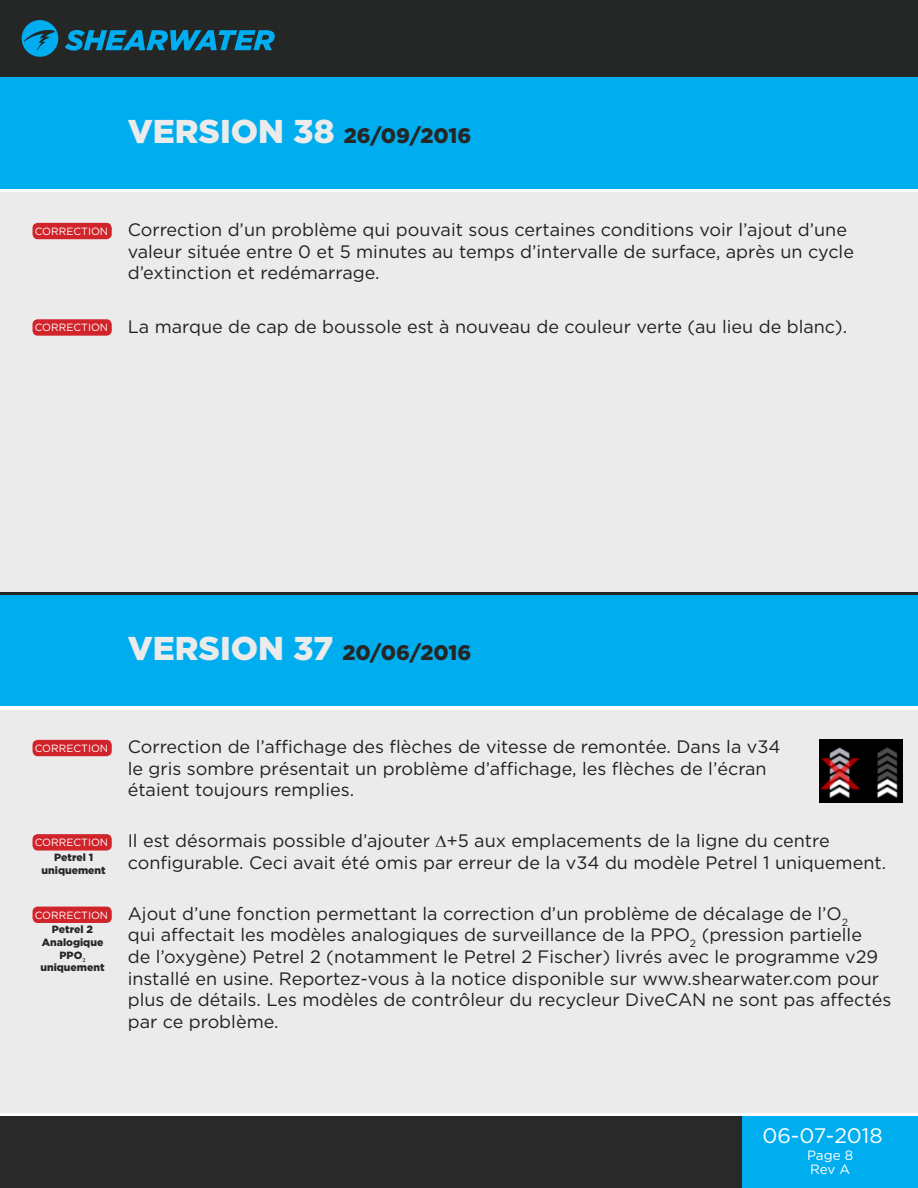
<style>
.page{position:relative;width:918px;height:1188px;background:#fff}
.page>*{position:absolute;margin:0;border:0;box-sizing:border-box;transform-origin:0 0}
.t1{font:900 21px "Gotham HTF";color:#252726}
.t2{font:21px "Gotham HTF";color:#fff}
.t3{font:18px/21.6px "Gotham HTF";color:#231f20}
.t4{font:13.5px "Gotham HTF";letter-spacing:-.01em;color:#fff}
.t5{font:10.5px "Gotham HTF";color:#fff}
.t6{font:900 10.5px/12.6px "Gotham HTF";color:#252726;text-align:center}
.s1{font-size:33px;color:#ebebec}
</style>
<div class="page">
<div style="left:0;top:0;width:918px;height:77px;background:#252726"></div>
<div style="left:0;top:77px;width:918px;height:114px;background:#00aeef"></div>
<div style="left:0;top:1114px;width:918px;height:74px;background:#292929"></div>
<div style="left:0;top:191px;width:918px;height:923px;background:#ebebec"></div>
<svg style="left:65px;top:30px;width:210px;height:21px"></svg>
<svg style="left:22px;top:20px;width:36px;height:37px"></svg>
<div style="left:742px;top:1114px;width:176px;height:74px;background:#00aeef"></div>
<hr style="left:0;top:189px;width:918px;height:3px;background:#fff">
<hr style="left:0;top:1113px;width:918px;height:3px;background:#fff">
<div style="left:0;top:594px;width:918px;height:114px;background:#00aeef"></div>
<hr style="left:0;top:706px;width:918px;height:3px;background:#fff">
<hr style="left:0;top:592px;width:918px;height:3px;background:#252726">
<div style="left:33px;top:224px;width:78px;height:14px;background:#d1232a;border-radius:5px"></div>
<div style="left:33px;top:223px;width:79px;height:16px;border:2px solid #d1232a;border-radius:5px"></div>
<div style="left:33px;top:320px;width:78px;height:15px;background:#d1232a;border-radius:5px"></div>
<div style="left:33px;top:319px;width:79px;height:17px;border:2px solid #d1232a;border-radius:5px"></div>
<div style="left:33px;top:741px;width:78px;height:14px;background:#d1232a;border-radius:5px"></div>
<div style="left:33px;top:740px;width:79px;height:16px;border:2px solid #d1232a;border-radius:5px"></div>
<div style="left:33px;top:835px;width:78px;height:15px;background:#d1232a;border-radius:5px"></div>
<div style="left:33px;top:834px;width:79px;height:17px;border:2px solid #d1232a;border-radius:5px"></div>
<div style="left:33px;top:907px;width:78px;height:15px;background:#d1232a;border-radius:5px"></div>
<div style="left:33px;top:907px;width:79px;height:16px;border:2px solid #d1232a;border-radius:5px"></div>
<img style="left:820px;top:740px;width:82px;height:62px">
<p class="t1" style="left:128px;top:124px;width:345px"><span class="s1">VERSION 38</span> 26/09/2016</p>
<p class="t5" style="left:35px;top:225px;width:75px">CORRECTION</p>
<p class="t5" style="left:35px;top:322px;width:75px">CORRECTION</p>
<p class="t3" style="left:128px;top:219px;width:728px">Correction d’un problème qui pouvait sous certaines conditions voir l’ajout d’une valeur située entre 0 et 5 minutes au temps d’intervalle de surface, après un cycle d’extinction et redémarrage.</p>
<p class="t3" style="left:128px;top:315px;width:721px">La marque de cap de boussole est à nouveau de couleur verte (au lieu de blanc).</p>
<p class="t1" style="left:128px;top:641px;width:345px"><span class="s1">VERSION 37</span> 20/06/2016</p>
<p class="t5" style="left:35px;top:742px;width:75px">CORRECTION</p>
<p class="t5" style="left:35px;top:837px;width:75px">CORRECTION</p>
<p class="t6" style="left:42px;top:851px;width:66px">Petrel 1 uniquement</p>
<p class="t5" style="left:35px;top:909px;width:75px">CORRECTION</p>
<p class="t6" style="left:40px;top:923px;width:66px">Petrel 2<br>Analogique<br>PPO<sub>2 </sub>uniquement</p>
<p class="t3" style="left:128px;top:736px;width:654px">Correction de l’affichage des flèches de vitesse de remontée. Dans la v34 le gris sombre présentait un problème d’affichage, les flèches de l’écran étaient toujours remplies.</p>
<p class="t3" style="left:128px;top:830px;width:760px">Il est désormais possible d’ajouter ∆+5 aux emplacements de la ligne du centre configurable. Ceci avait été omis par erreur de la v34 du modèle Petrel 1 uniquement.</p>
<p class="t3" style="left:128px;top:902px;width:765px">Ajout d’une fonction permettant la correction d’un problème de décalage de l’O<sub>2<br></sub>qui affectait les modèles analogiques de surveillance de la PPO<sub>2</sub> (pression partielle<br>de l’oxygène) Petrel 2 (notamment le Petrel 2 Fischer) livrés avec le programme v29 installé en usine. Reportez-vous à la notice disponible sur www.shearwater.com pour plus de détails. Les modèles de contrôleur du recycleur DiveCAN ne sont pas affectés par ce problème.</p>
<p class="t2" style="left:762px;top:1124px;width:122px">06-07-2018</p>
<p class="t4" style="left:810px;top:1162px;width:41px">Rev A</p>
<p class="t4" style="left:807px;top:1148px;width:48px">Page 8</p>
</div>
